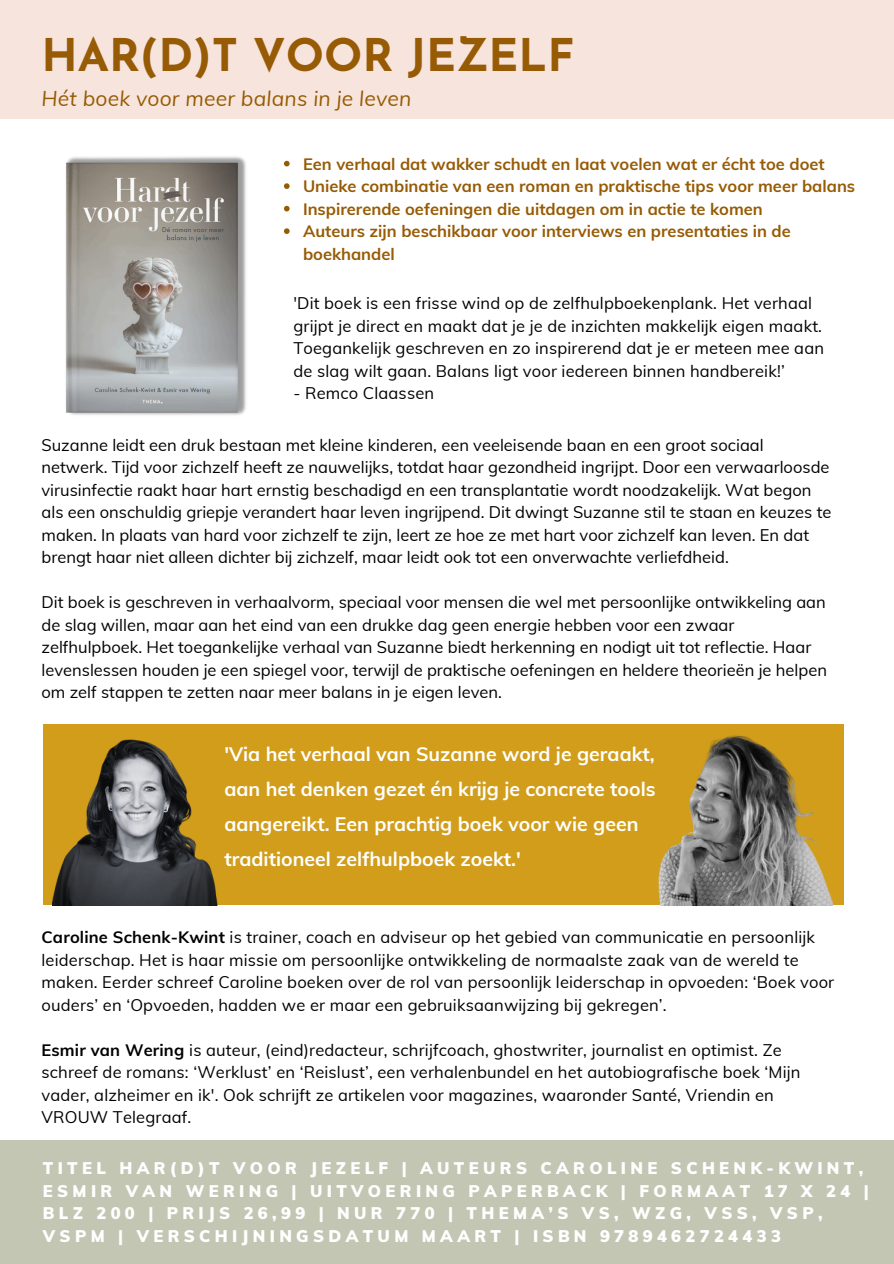
<style>
.page{position:relative;width:894px;height:1264px;background:#fff}
.page>*{position:absolute;margin:0;border:0;box-sizing:border-box;transform-origin:0 0}
.t1{font:700 45px "Josefin Sans";color:#965b04}
.t2{font:italic 21px "Muli";letter-spacing:.01em;color:#965b04}
.t3{font:700 19.5px/34.8px "Muli";color:#fff}
.t4{font:16.5px/22.5px "Muli";color:#000}
.t5{font:700 16.5px/22.5px "Muli";color:#965b04}
.t6{font:900 16.5px/22.5px "Muli";letter-spacing:.265em;color:#fff}
.s1{font-weight:700}
</style>
<div class="page">
<div style="left:0;top:0;width:893px;height:119px;background:#f7e5dd"></div>
<div style="left:0;top:1140px;width:893px;height:123px;background:#c4c6b4"></div>
<div style="left:43px;top:724px;width:800px;height:181px;background:#d19d1a"></div>
<img style="left:53px;top:739px;width:165px;height:166px">
<img style="left:658px;top:735px;width:174px;height:170px">
<img style="left:65px;top:156px;width:181px;height:259px">
<svg style="left:284px;top:161px;width:5px;height:5px"></svg>
<svg style="left:284px;top:183px;width:5px;height:6px"></svg>
<svg style="left:284px;top:206px;width:5px;height:5px"></svg>
<svg style="left:284px;top:228px;width:5px;height:6px"></svg>
<h1 class="t1" style="left:41px;top:37px;width:534px">HAR(D)T VOOR JEZELF</h1>
<h2 class="t2" style="left:41px;top:85px;width:371px">Hét boek voor meer balans in je leven</h2>
<p class="t5" style="left:303px;top:152px;width:523px">Een verhaal dat wakker schudt en laat voelen wat er écht toe doet</p>
<p class="t5" style="left:303px;top:175px;width:553px">Unieke combinatie van een roman en praktische tips voor meer balans</p>
<p class="t5" style="left:303px;top:197px;width:461px">Inspirerende oefeningen die uitdagen om in actie te komen</p>
<p class="t5" style="left:303px;top:220px;width:489px">Auteurs zijn beschikbaar voor interviews en presentaties in de boekhandel</p>
<p class="t4" style="left:293px;top:292px;width:532px">'Dit boek is een frisse wind op de zelfhulpboekenplank. Het verhaal grijpt je direct en maakt dat je je de inzichten makkelijk eigen maakt.<br>Toegankelijk geschreven en zo inspirerend dat je er meteen mee aan de slag wilt gaan. Balans ligt voor iedereen binnen handbereik!’</p>
<p class="t4" style="left:293px;top:382px;width:142px">- Remco Claassen</p>
<p class="t4" style="left:41px;top:433px;width:791px">Suzanne leidt een druk bestaan met kleine kinderen, een veeleisende baan en een groot sociaal netwerk. Tijd voor zichzelf heeft ze nauwelijks, totdat haar gezondheid ingrijpt. Door een verwaarloosde virusinfectie raakt haar hart ernstig beschadigd en een transplantatie wordt noodzakelijk. Wat begon als een onschuldig griepje verandert haar leven ingrijpend. Dit dwingt Suzanne stil te staan en keuzes te maken. In plaats van hard voor zichzelf te zijn, leert ze hoe ze met hart voor zichzelf kan leven. En dat brengt haar niet alleen dichter bij zichzelf, maar leidt ook tot een onverwachte verliefdheid.</p>
<p class="t4" style="left:41px;top:590px;width:786px">Dit boek is geschreven in verhaalvorm, speciaal voor mensen die wel met persoonlijke ontwikkeling aan de slag willen, maar aan het eind van een drukke dag geen energie hebben voor een zwaar zelfhulpboek. Het toegankelijke verhaal van Suzanne biedt herkenning en nodigt uit tot reflectie. Haar levenslessen houden je een spiegel voor, terwijl de praktische oefeningen en heldere theorieën je helpen om zelf stappen te zetten naar meer balans in je eigen leven.</p>
<h3 class="t3" style="left:224px;top:736px;width:432px">'Via het verhaal van Suzanne word je geraakt, aan het denken gezet én krijg je concrete tools aangereikt. Een prachtig boek voor wie geen traditioneel zelfhulpboek zoekt.'</h3>
<p class="t4" style="left:41px;top:925px;width:794px"><span class="s1">Caroline Schenk-Kwint</span> is trainer, coach en adviseur op het gebied van communicatie en persoonlijk leiderschap. Het is haar missie om persoonlijke ontwikkeling de normaalste zaak van de wereld te maken. Eerder schreef Caroline boeken over de rol van persoonlijk leiderschap in opvoeden: ‘Boek voor ouders’ en ‘Opvoeden, hadden we er maar een gebruiksaanwijzing bij gekregen’.</p>
<p class="t4" style="left:41px;top:1038px;width:760px"><span class="s1">Esmir van Wering</span> is auteur, (eind)redacteur, schrijfcoach, ghostwriter, journalist en optimist. Ze schreef de romans: ‘Werklust’ en ‘Reislust’, een verhalenbundel en het autobiografische boek ‘Mijn vader, alzheimer en ik'. Ook schrijft ze artikelen voor magazines, waaronder Santé, Vriendin en VROUW Telegraaf.</p>
<p class="t6" style="left:43px;top:1156px;width:827px">TITEL HAR(D)T VOOR JEZELF | AUTEURS CAROLINE SCHENK-KWINT, ESMIR VAN WERING | UITVOERING PAPERBACK | FORMAAT 17 X 24 | BLZ 200 | PRIJS 26,99 | NUR 770 | THEMA’S VS, WZG, VSS, VSP, VSPM | VERSCHIJNINGSDATUM MAART | ISBN 9789462724433</p>
</div>
